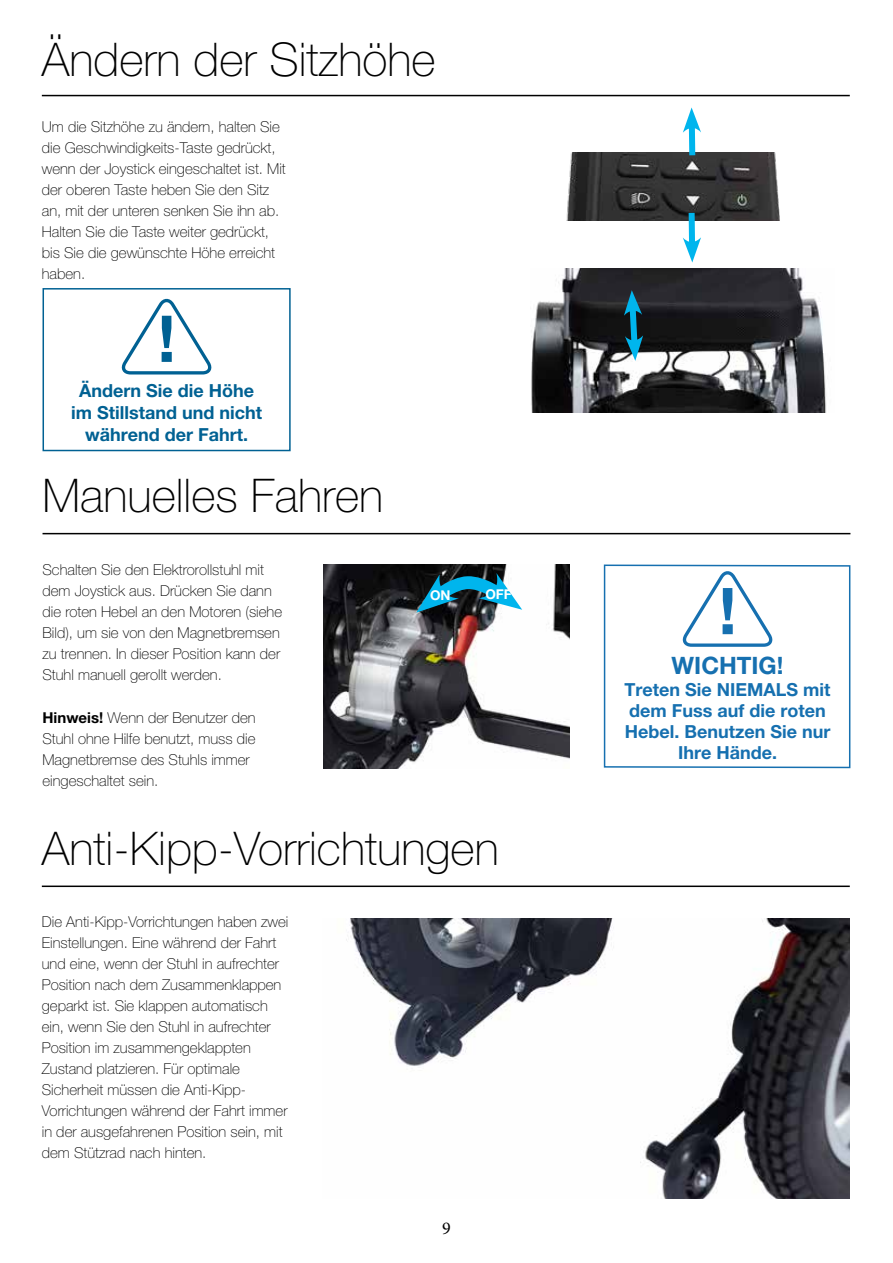
<style>
.page{position:relative;width:893px;height:1263px;background:#fff}
.page>*{position:absolute;margin:0;border:0;box-sizing:border-box;transform-origin:0 0}
.t1{font:100 46.5px "Helvetica Neue LT Pro";color:#000}
.t2{font:700 24px "Helvetica Neue LT Pro";color:#1670b0}
.t3{font:700 18px/21px "Helvetica Neue LT Pro";color:#1670b0;text-align:center}
.t4{font:700 18px/21.6px "Helvetica Neue LT Pro";color:#006193;text-align:center}
.t5{font:18px "Minion Pro";color:#000}
.t6{font:100 15px/21px "Helvetica Neue LT Pro";color:#000}
.t7{font:700 13.5px "Helvetica Neue LT Pro";color:#fff}
.s1{font-weight:700}
</style>
<div class="page">
<hr style="left:42px;top:95px;width:808px;height:1px;background:#000">
<hr style="left:42px;top:885px;width:808px;height:2px;background:#000">
<img style="left:346px;top:918px;width:504px;height:281px">
<img style="left:566px;top:152px;width:214px;height:68px">
<svg style="left:683px;top:107px;width:18px;height:54px"></svg>
<svg style="left:683px;top:207px;width:18px;height:56px"></svg>
<div style="left:43px;top:288px;width:248px;height:163px;border:2px solid #006193"></div>
<svg style="left:121px;top:299px;width:91px;height:76px"></svg>
<img style="left:531px;top:269px;width:296px;height:143px">
<svg style="left:624px;top:290px;width:19px;height:71px"></svg>
<hr style="left:43px;top:533px;width:807px;height:1px;background:#000">
<img style="left:323px;top:564px;width:247px;height:204px">
<svg style="left:416px;top:571px;width:106px;height:42px;background:#31748a"></svg>
<svg style="left:603px;top:564px;width:248px;height:205px"></svg>
<svg style="left:678px;top:571px;width:95px;height:77px"></svg>
<h1 class="t1" style="left:42px;top:33px;width:395px">Ändern der Sitzhöhe</h1>
<p class="t6" style="left:42px;top:116px;width:245px">Um die Sitzhöhe zu ändern, halten Sie die Geschwindigkeits-Taste gedrückt, wenn der Joystick eingeschaltet ist. Mit der oberen Taste heben Sie den Sitz an, mit der unteren senken Sie ihn ab.<br>Halten Sie die Taste weiter gedrückt, bis Sie die gewünschte Höhe erreicht haben.</p>
<p class="t4" style="left:71px;top:380px;width:192px">Ändern Sie die Höhe im Stillstand und nicht während der Fahrt.</p>
<h1 class="t1" style="left:43px;top:469px;width:342px">Manuelles Fahren</h1>
<p class="t6" style="left:43px;top:559px;width:241px">Schalten Sie den Elektrorollstuhl mit dem Joystick aus. Drücken Sie dann die roten Hebel an den Motoren (siehe Bild), um sie von den Magnetbremsen zu trennen. In dieser Position kann der Stuhl manuell gerollt werden.</p>
<p class="t6" style="left:43px;top:707px;width:215px"><span class="s1">Hinweis!</span> Wenn der Benutzer den<br>Stuhl ohne Hilfe benutzt, muss die<br>Magnetbremse des Stuhls immer eingeschaltet sein.</p>
<p class="t7" style="left:430px;top:587px;width:22px">ON</p>
<p class="t7" style="left:485px;top:586px;width:28px">OFF</p>
<h1 class="t1" style="left:42px;top:822px;width:458px">Anti-Kipp-Vorrichtungen</h1>
<p class="t6" style="left:42px;top:911px;width:248px">Die Anti-Kipp-Vorrichtungen haben zwei Einstellungen. Eine während der Fahrt und eine, wenn der Stuhl in aufrechter Position nach dem Zusammenklappen geparkt ist. Sie klappen automatisch ein, wenn Sie den Stuhl in aufrechter Position im zusammengeklappten Zustand platzieren. Für optimale Sicherheit müssen die Anti-Kipp-Vorrichtungen während der Fahrt immer in der ausgefahrenen Position sein, mit dem Stützrad nach hinten.</p>
<p class="t5" style="left:442px;top:1217px;width:10px">9</p>
<h2 class="t2" style="left:672px;top:650px;width:113px">WICHTIG!</h2>
<p class="t3" style="left:625px;top:678px;width:207px">Treten Sie NIEMALS mit dem Fuss auf die roten<br>Hebel. Benutzen Sie nur<br>Ihre Hände.</p>
</div>
